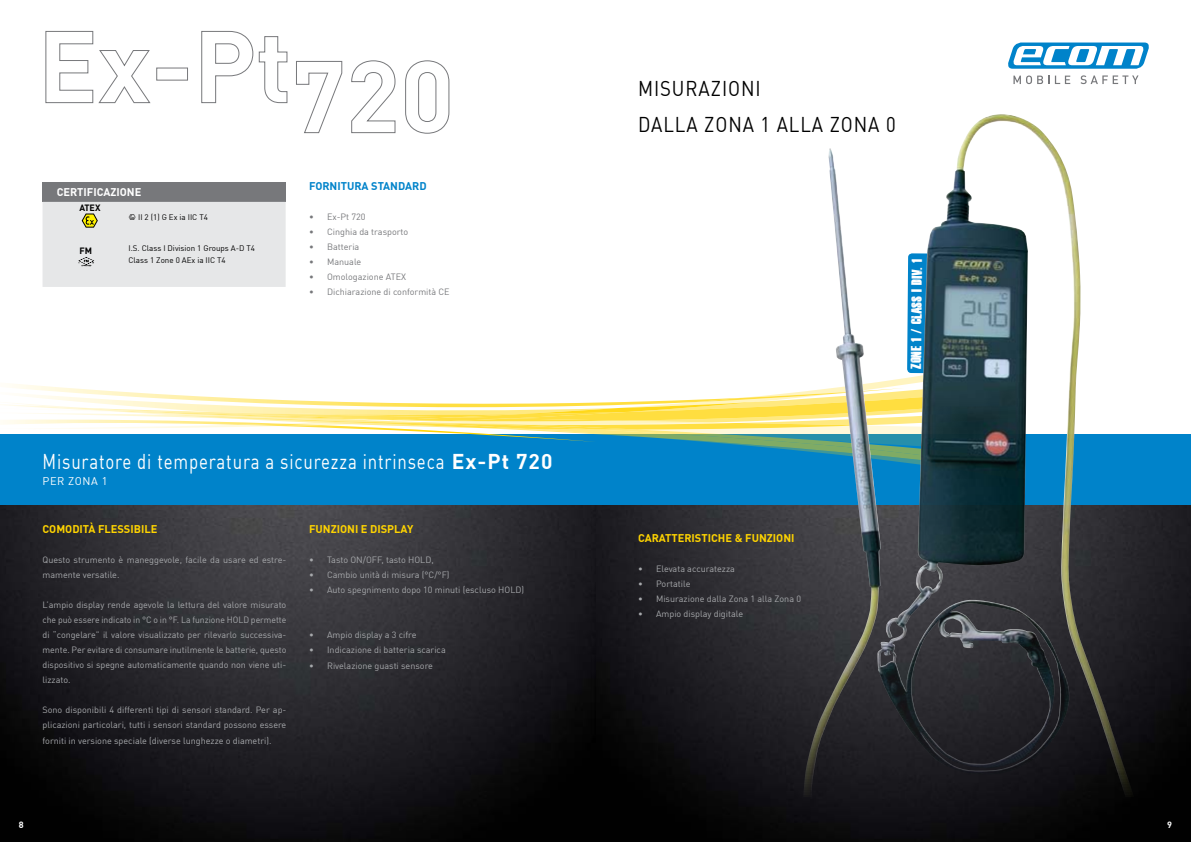
<style>
.page{position:relative;width:1191px;height:842px;background:#fff}
.page>*{position:absolute;margin:0;border:0;box-sizing:border-box;transform-origin:0 0}
.t1{font:21px "Ecom DIN Offc";letter-spacing:.05em;color:#fff;scale:.8 1}
.t2{font:21px/36px "Ecom DIN Offc";letter-spacing:.05em;color:#000;scale:.88 1}
.t3{font:700 11px "DIN Offc";color:#ffd400}
.t4{font:700 11px "DIN Offc";color:#0083ca}
.t5{font:700 11px "DIN Offc";color:#fff}
.t6{font:11px "Ecom DIN Offc";color:#fff}
.t7{font:10.1px "Dead Kansas";color:#fff}
.t8{font:9px/15px "DIN Offc";color:#a7a9ac;text-align:justify}
.t9{font:9px "DIN Offc";color:#77787b}
.t10{font:700 9px "DIN Offc";color:#000}
.t11{font:700 9px "DIN Offc";color:#fff}
.t12{font:8px/12px "Ecom DIN Offc";color:#000}
.s1{font-family:"DIN Offc";font-weight:700}
</style>
<div class="page">
<img style="left:595px;top:504px;width:596px;height:338px">
<svg style="left:0;top:504px;width:595px;height:338px;background:#212125"></svg>
<svg style="left:1013px;top:76px;width:57px;height:8px"></svg>
<svg style="left:1080px;top:75px;width:58px;height:9px"></svg>
<svg style="left:1008px;top:43px;width:140px;height:26px"></svg>
<div style="left:0;top:434px;width:1191px;height:70px;background:#0083ca"></div>
<svg style="left:837px;top:357px;width:25px;height:22px"></svg>
<svg style="left:1px;top:382px;width:875px;height:87px"></svg>
<img style="left:876px;top:115px;width:195px;height:662px">
<svg style="left:45px;top:30px;width:106px;height:74px"></svg>
<div style="left:156px;top:68px;width:32px;height:13px;border:1px solid #77787b"></div>
<svg style="left:201px;top:30px;width:87px;height:74px"></svg>
<svg style="left:296px;top:60px;width:47px;height:74px"></svg>
<svg style="left:351px;top:60px;width:45px;height:74px"></svg>
<svg style="left:405px;top:60px;width:45px;height:74px"></svg>
<div style="left:43px;top:182px;width:243px;height:20px;background:#77787b"></div>
<div style="left:43px;top:202px;width:243px;height:85px;background:#e6e7e8"></div>
<p class="t5" style="left:57px;top:185px;width:14px">CERTIFICAZIONE</p>
<p class="t10" style="left:79px;top:202px;width:23px">ATEX</p>
<p class="t12" style="left:128px;top:211px;width:81px">† II 2 (1) G Ex ia IIC T4</p>
<p class="t10" style="left:79px;top:244px;width:14px">FM</p>
<p class="t12" style="left:128px;top:241px;width:128px">I.S. Class I Division 1 Groups A-D T4<br>Class 1 Zone 0 AEx ia IIC T4</p>
<p class="t4" style="left:309px;top:179px;width:14px">FORNITURA</p>
<p class="t4" style="left:371px;top:179px;width:8px">STANDARD</p>
<p class="t9" style="left:309px;top:212px;width:58px">• Ex-Pt 720</p>
<p class="t9" style="left:309px;top:227px;width:101px">• Cinghia da trasporto</p>
<p class="t9" style="left:309px;top:242px;width:52px">• Batteria</p>
<p class="t9" style="left:309px;top:257px;width:54px">• Manuale</p>
<p class="t9" style="left:309px;top:272px;width:98px">• Omologazione ATEX</p>
<p class="t9" style="left:309px;top:287px;width:142px">• Dichiarazione di conformità CE</p>
<h1 class="t1" style="left:43px;top:448px;width:639px">Misuratore di temperatura a sicurezza intrinseca <span class="s1">EX-PT 720</span></h1>
<p class="t6" style="left:43px;top:474px;width:8px">per</p>
<p class="t6" style="left:68px;top:474px;width:9px">zona</p>
<p class="t6" style="left:102px;top:474px;width:7px">1</p>
<p class="t3" style="left:43px;top:522px;width:116px">COMODITÀ FLESSIBILE</p>
<p class="t8" style="left:43px;top:552px;width:245px">Questo strumento è maneggevole, facile da usare ed estre&shy;mamente versatile.</p>
<p class="t8" style="left:43px;top:597px;width:245px">L’ampio display rende agevole la lettura del valore misurato che può essere indicato in °C o in °F. La funzione HOLD permette di “congelare” il valore visualizzato per rilevarlo successiva&shy;mente. Per evitare di consumare inutilmente le batterie, questo dispositivo si spegne automaticamente quando non viene uti&shy;lizzato.</p>
<p class="t8" style="left:43px;top:702px;width:245px">Sono disponibili 4 differenti tipi di sensori standard. Per ap&shy;plicazioni particolari, tutti i sensori standard possono essere forniti in versione speciale (diverse lunghezze o diametri).</p>
<p class="t3" style="left:309px;top:522px;width:106px">FUNZIONI E DISPLAY</p>
<p class="t8" style="left:309px;top:552px;width:126px">• Tasto ON/OFF, tasto HOLD,</p>
<p class="t8" style="left:309px;top:567px;width:142px">• Cambio unità di misura (°C/°F)</p>
<p class="t8" style="left:309px;top:582px;width:217px">• Auto spegnimento dopo 10 minuti (escluso HOLD)</p>
<p class="t8" style="left:309px;top:627px;width:109px">• Ampio display a 3 cifre</p>
<p class="t8" style="left:309px;top:642px;width:138px">• Indicazione di batteria scarica</p>
<p class="t8" style="left:309px;top:657px;width:125px">• Rivelazione guasti sensore</p>
<h1 class="t2" style="left:638px;top:70px;width:294px">MISURAZIONI<br>DALLA ZONA 1 ALLA ZONA 0</h1>
<p class="t7" style="left:910px;top:369px;width:112px;rotate:-89deg">Zone 1 / Class I Div. 1</p>
<p class="t3" style="left:638px;top:531px;width:158px">CARATTERISTICHE &amp; FUNZIONI</p>
<p class="t8" style="left:638px;top:561px;width:98px">• Elevata accuratezza</p>
<p class="t8" style="left:638px;top:576px;width:54px">• Portatile</p>
<p class="t8" style="left:638px;top:591px;width:164px">• Misurazione dalla Zona 1 alla Zona 0</p>
<p class="t8" style="left:638px;top:606px;width:107px">• Ampio display digitale</p>
<p class="t11" style="left:19px;top:819px;width:6px">8</p>
<p class="t11" style="left:1167px;top:819px;width:6px">9</p>
</div>
